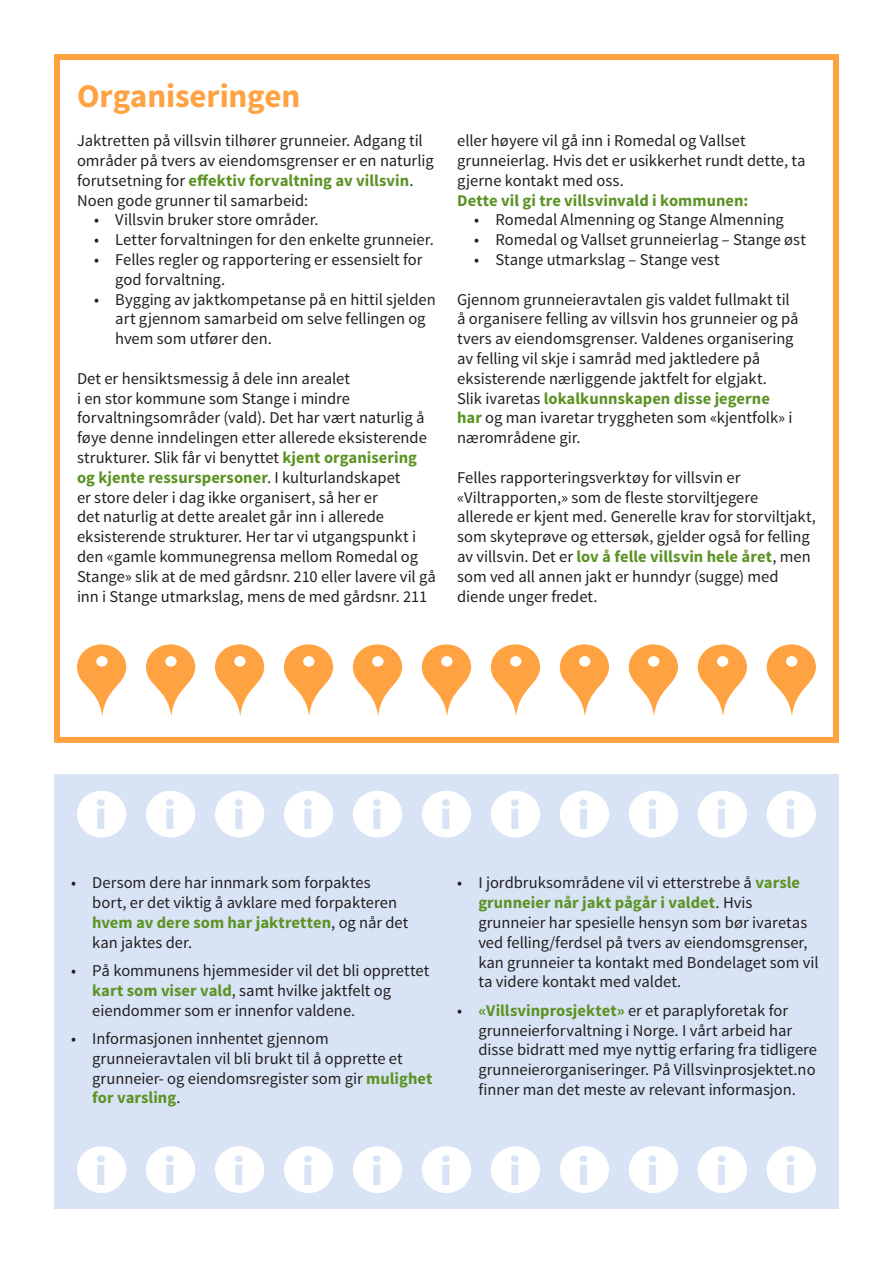
<style>
.page{position:relative;width:893px;height:1263px;background:#fff}
.page>*{position:absolute;margin:0;border:0;box-sizing:border-box;transform-origin:0 0}
.t1{font:900 40.5px "Source Sans Pro";color:#d8e4f6}
.Underoverskrift{font:700 33px "Source Sans Pro";letter-spacing:-.005em;color:#ffa242}
.Brødtekst{font:16.5px/19.8px "Source Sans Pro";color:#231f20}
.Brødtekst-2{font:700 16.5px "Source Sans Pro";color:#5c9324}
.s1{font-weight:700;color:#5c9324}
</style>
<div class="page">
<div style="left:54px;top:54px;width:785px;height:689px;border:6px solid #ffa242"></div>
<svg style="left:77px;top:644px;width:49px;height:72px"></svg>
<svg style="left:146px;top:644px;width:49px;height:72px"></svg>
<svg style="left:215px;top:644px;width:49px;height:72px"></svg>
<svg style="left:284px;top:644px;width:49px;height:72px"></svg>
<svg style="left:353px;top:644px;width:49px;height:72px"></svg>
<svg style="left:422px;top:644px;width:49px;height:72px"></svg>
<svg style="left:491px;top:644px;width:49px;height:72px"></svg>
<svg style="left:560px;top:644px;width:49px;height:72px"></svg>
<svg style="left:629px;top:644px;width:49px;height:72px"></svg>
<svg style="left:698px;top:644px;width:49px;height:72px"></svg>
<svg style="left:767px;top:644px;width:49px;height:72px"></svg>
<div style="left:54px;top:775px;width:785px;height:434px;background:#d8e4f6"></div>
<div style="left:77px;top:791px;width:49px;height:46px;background:#fff;border-radius:50%"></div>
<div style="left:77px;top:1146px;width:49px;height:47px;background:#fff;border-radius:50%"></div>
<div style="left:422px;top:791px;width:49px;height:46px;background:#fff;border-radius:50%"></div>
<div style="left:422px;top:1146px;width:49px;height:47px;background:#fff;border-radius:50%"></div>
<div style="left:146px;top:791px;width:49px;height:46px;background:#fff;border-radius:50%"></div>
<div style="left:146px;top:1146px;width:49px;height:47px;background:#fff;border-radius:50%"></div>
<div style="left:215px;top:791px;width:49px;height:46px;background:#fff;border-radius:50%"></div>
<div style="left:215px;top:1146px;width:49px;height:47px;background:#fff;border-radius:50%"></div>
<div style="left:491px;top:791px;width:49px;height:46px;background:#fff;border-radius:50%"></div>
<div style="left:491px;top:1146px;width:49px;height:47px;background:#fff;border-radius:50%"></div>
<div style="left:284px;top:791px;width:49px;height:46px;background:#fff;border-radius:50%"></div>
<div style="left:284px;top:1146px;width:49px;height:47px;background:#fff;border-radius:50%"></div>
<div style="left:560px;top:791px;width:49px;height:46px;background:#fff;border-radius:50%"></div>
<div style="left:560px;top:1146px;width:49px;height:47px;background:#fff;border-radius:50%"></div>
<div style="left:353px;top:791px;width:49px;height:46px;background:#fff;border-radius:50%"></div>
<div style="left:353px;top:1146px;width:49px;height:47px;background:#fff;border-radius:50%"></div>
<div style="left:629px;top:791px;width:49px;height:46px;background:#fff;border-radius:50%"></div>
<div style="left:629px;top:1146px;width:49px;height:47px;background:#fff;border-radius:50%"></div>
<div style="left:767px;top:791px;width:49px;height:46px;background:#fff;border-radius:50%"></div>
<div style="left:767px;top:1146px;width:49px;height:47px;background:#fff;border-radius:50%"></div>
<div style="left:698px;top:791px;width:49px;height:46px;background:#fff;border-radius:50%"></div>
<div style="left:698px;top:1146px;width:49px;height:47px;background:#fff;border-radius:50%"></div>
<p class="Underoverskrift" style="left:77px;top:74px;width:225px">Organiseringen</p>
<p class="Brødtekst" style="left:77px;top:131px;width:358px">Jaktretten på villsvin tilhører grunneier. Adgang til områder på tvers av eiendomsgrenser er en naturlig forutsetning for <span class="s1">effektiv forvaltning av villsvin</span>.<br>Noen gode grunner til samarbeid:</p>
<p class="Brødtekst" style="left:94px;top:210px;width:226px">• Villsvin bruker store områder.</p>
<p class="Brødtekst" style="left:94px;top:230px;width:341px">• Letter forvaltningen for den enkelte grunneier.</p>
<p class="Brødtekst" style="left:115px;top:250px;width:309px;text-indent:-21px">• Felles regler og rapportering er essensielt for god forvaltning.</p>
<p class="Brødtekst" style="left:115px;top:289px;width:322px;text-indent:-21px">• Bygging av jaktkompetanse på en hittil sjelden art gjennom samarbeid om selve fellingen og hvem som utfører den.</p>
<p class="Brødtekst" style="left:77px;top:369px;width:360px">Det er hensiktsmessig å dele inn arealet<br>i en stor kommune som Stange i mindre forvaltningsområder (vald). Det har vært naturlig å føye denne inndelingen etter allerede eksisterende strukturer. Slik får vi benyttet <span class="s1">kjent organisering og kjente ressurspersoner</span>. I kulturlandskapet<br>er store deler i dag ikke organisert, så her er<br>det naturlig at dette arealet går inn i allerede eksisterende strukturer. Her tar vi utgangspunkt i den «gamle kommunegrensa mellom Romedal og Stange» slik at de med gårdsnr. 210 eller lavere vil gå inn i Stange utmarkslag, mens de med gårdsnr. 211</p>
<p class="Brødtekst" style="left:457px;top:131px;width:350px">eller høyere vil gå inn i Romedal og Vallset grunneierlag. Hvis det er usikkerhet rundt dette, ta gjerne kontakt med oss.</p>
<p class="Brødtekst-2" style="left:457px;top:189px;width:293px">Dette vil gi tre villsvinvald i kommunen:</p>
<p class="Brødtekst" style="left:474px;top:210px;width:311px">• Romedal Almenning og Stange Almenning</p>
<p class="Brødtekst" style="left:474px;top:230px;width:333px">• Romedal og Vallset grunneierlag – Stange øst</p>
<p class="Brødtekst" style="left:474px;top:250px;width:247px">• Stange utmarkslag – Stange vest</p>
<p class="Brødtekst" style="left:457px;top:289px;width:343px">Gjennom grunneieravtalen gis valdet fullmakt til å organisere felling av villsvin hos grunneier og på tvers av eiendomsgrenser. Valdenes organisering av felling vil skje i samråd med jaktledere på eksisterende nærliggende jaktfelt for elgjakt.<br>Slik ivaretas <span class="s1">lokalkunnskapen disse jegerne har</span> og man ivaretar tryggheten som «kjentfolk» i nærområdene gir.</p>
<p class="Brødtekst" style="left:457px;top:468px;width:360px">Felles rapporteringsverktøy for villsvin er «Viltrapporten,» som de fleste storviltjegere allerede er kjent med. Generelle krav for storviltjakt, som skyteprøve og ettersøk, gjelder også for felling av villsvin. Det er <span class="s1">lov å felle villsvin hele året</span>, men som ved all annen jakt er hunndyr (sugge) med diende unger fredet.</p>
<p class="t1" style="left:95px;top:789px;width:13px">i</p>
<p class="t1" style="left:164px;top:789px;width:13px">i</p>
<p class="t1" style="left:233px;top:789px;width:13px">i</p>
<p class="t1" style="left:302px;top:789px;width:13px">i</p>
<p class="t1" style="left:371px;top:789px;width:13px">i</p>
<p class="t1" style="left:440px;top:789px;width:13px">i</p>
<p class="t1" style="left:509px;top:789px;width:13px">i</p>
<p class="t1" style="left:578px;top:789px;width:13px">i</p>
<p class="t1" style="left:647px;top:789px;width:13px">i</p>
<p class="t1" style="left:716px;top:789px;width:13px">i</p>
<p class="t1" style="left:785px;top:789px;width:13px">i</p>
<p class="Brødtekst" style="left:92px;top:873px;width:318px;text-indent:-21px">• Dersom dere har innmark som forpaktes bort, er det viktig å avklare med forpakteren <span class="s1">hvem av dere som har jaktretten</span>, og når det kan jaktes der.</p>
<p class="Brødtekst" style="left:92px;top:961px;width:339px;text-indent:-21px">• På kommunens hjemmesider vil det bli opprettet <span class="s1">kart som viser vald</span>, samt hvilke jaktfelt og eiendommer som er innenfor valdene.</p>
<p class="Brødtekst" style="left:92px;top:1029px;width:342px;text-indent:-21px">• Informasjonen innhentet gjennom grunneieravtalen vil bli brukt til å opprette et grunneier- og eiendomsregister som gir <span class="s1">mulighet for varsling</span>.</p>
<p class="Brødtekst" style="left:478px;top:873px;width:342px;text-indent:-21px">• I jordbruksområdene vil vi etterstrebe å <span class="s1">varsle grunneier når jakt pågår i valdet</span>. Hvis grunneier har spesielle hensyn som bør ivaretas ved felling/ferdsel på tvers av eiendomsgrenser, kan grunneier ta kontakt med Bondelaget som vil ta videre kontakt med valdet.</p>
<p class="Brødtekst" style="left:478px;top:1001px;width:340px;text-indent:-21px">• <span class="s1">«Villsvinprosjektet»</span> er et paraplyforetak for grunneierforvaltning i Norge. I vårt arbeid har disse bidratt med mye nyttig erfaring fra tidligere grunneierorganiseringer. På Villsvinprosjektet.no finner man det meste av relevant informasjon.</p>
<p class="t1" style="left:95px;top:1145px;width:13px">i</p>
<p class="t1" style="left:164px;top:1145px;width:13px">i</p>
<p class="t1" style="left:233px;top:1145px;width:13px">i</p>
<p class="t1" style="left:302px;top:1145px;width:13px">i</p>
<p class="t1" style="left:371px;top:1145px;width:13px">i</p>
<p class="t1" style="left:440px;top:1145px;width:13px">i</p>
<p class="t1" style="left:509px;top:1145px;width:13px">i</p>
<p class="t1" style="left:578px;top:1145px;width:13px">i</p>
<p class="t1" style="left:647px;top:1145px;width:13px">i</p>
<p class="t1" style="left:716px;top:1145px;width:13px">i</p>
<p class="t1" style="left:785px;top:1145px;width:13px">i</p>
</div>
